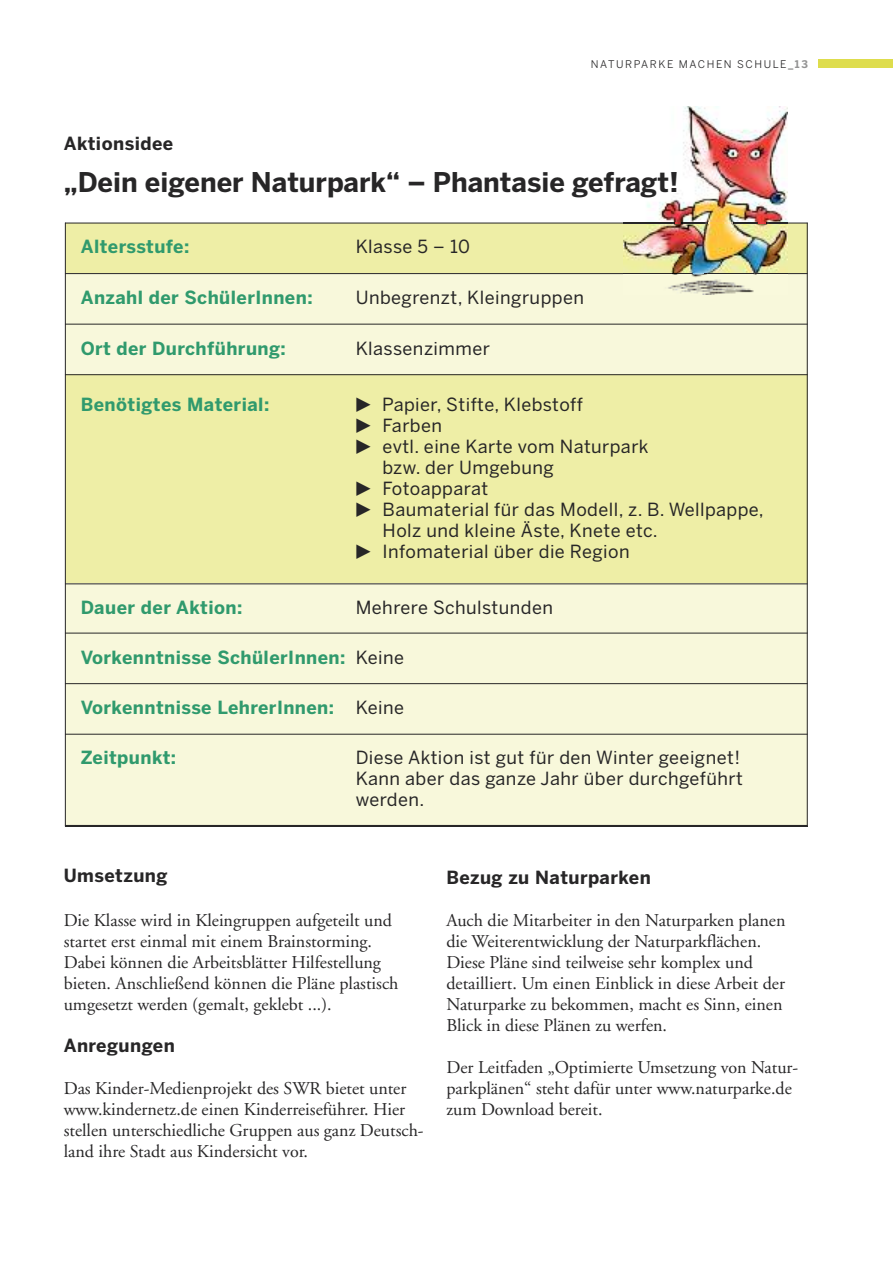
<style>
.page{position:relative;width:893px;height:1263px;background:#fff}
.page>*{position:absolute;margin:0;border:0;box-sizing:border-box;transform-origin:0 0}
.t1{font:700 27px "Benton Sans";color:#272627}
.t2{font:18px/21px "Adobe Garamond";color:#272627}
.t3{font:18px/21px "Benton Sans";letter-spacing:.025em;color:#272627}
.t4{font:700 18px "Benton Sans";letter-spacing:.025em;color:#309a6d}
.t5{font:700 18px "Benton Sans";letter-spacing:.025em;color:#272627}
.t6{font:10.5px "Benton Sans";letter-spacing:.15em;color:#272627}
.s1{font-weight:700;color:#939393}
.s2{font-family:"Eclectic Web STF"}
.s3{font-weight:400;color:#272627}
</style>
<div class="page">
<div style="left:818px;top:60px;width:75px;height:8px;background:#dedd4d"></div>
<div style="left:65px;top:223px;width:743px;height:51px;background:#eeeea6"></div>
<div style="left:65px;top:274px;width:743px;height:50px;background:#f8f8db"></div>
<div style="left:65px;top:324px;width:743px;height:51px;background:#f8f8db"></div>
<div style="left:65px;top:375px;width:743px;height:209px;background:#eeeea6"></div>
<div style="left:65px;top:584px;width:743px;height:49px;background:#f8f8db"></div>
<div style="left:65px;top:633px;width:743px;height:51px;background:#f8f8db"></div>
<div style="left:65px;top:684px;width:743px;height:50px;background:#f8f8db"></div>
<div style="left:65px;top:734px;width:743px;height:92px;background:#f8f8db"></div>
<hr style="left:65px;top:223px;width:1px;height:603px;background:#272627">
<hr style="left:807px;top:223px;width:1px;height:603px;background:#272627">
<hr style="left:65px;top:223px;width:743px;height:1px;background:#272627">
<hr style="left:65px;top:273px;width:743px;height:1px;background:#272627">
<hr style="left:65px;top:324px;width:743px;height:1px;background:#272627">
<hr style="left:65px;top:374px;width:743px;height:1px;background:#272627">
<hr style="left:65px;top:583px;width:743px;height:1px;background:#272627">
<hr style="left:65px;top:633px;width:743px;height:1px;background:#272627">
<hr style="left:65px;top:683px;width:743px;height:1px;background:#272627">
<hr style="left:65px;top:734px;width:743px;height:1px;background:#272627">
<hr style="left:65px;top:825px;width:743px;height:1px;background:#272627">
<img style="left:623px;top:106px;width:164px;height:188px">
<img style="left:623px;top:223px;width:164px;height:1px">
<img style="left:623px;top:273px;width:164px;height:1px">
<p class="t6" style="left:591px;top:58px;width:218px">NATURPARKE MACHEN SCHULE_<span class="s1">13</span></p>
<p class="t5" style="left:64px;top:133px;width:111px">Aktionsidee</p>
<h1 class="t1" style="left:64px;top:167px;width:616px">„Dein eigener Naturpark“ – Phantasie gefragt!</h1>
<p class="t4" style="left:81px;top:237px;width:110px">Altersstufe:</p>
<p class="t3" style="left:356px;top:237px;width:116px">Klasse 5 – 10</p>
<p class="t4" style="left:81px;top:287px;width:233px">Anzahl der SchülerInnen:</p>
<p class="t3" style="left:356px;top:287px;width:230px">Unbegrenzt, Kleingruppen</p>
<p class="t4" style="left:81px;top:338px;width:207px">Ort der Durchführung:</p>
<p class="t3" style="left:356px;top:338px;width:136px">Klassenzimmer</p>
<p class="t4" style="left:81px;top:394px;width:190px">Benötigtes Material:</p>
<p class="t3" style="left:356px;top:394px;width:229px"><span class="s2">$</span> Papier, Stifte, Klebstoff</p>
<p class="t3" style="left:356px;top:415px;width:88px"><span class="s2">$</span> Farben</p>
<p class="t3" style="left:356px;top:436px;width:294px"><span class="s2">$</span> evtl. eine Karte vom Naturpark</p>
<p class="t3" style="left:383px;top:457px;width:173px">bzw. der Umgebung</p>
<p class="t3" style="left:356px;top:478px;width:134px"><span class="s2">$</span> Fotoapparat</p>
<p class="t3" style="left:356px;top:499px;width:410px"><span class="s2">$</span> Baumaterial für das Modell, z. B. Wellpappe,</p>
<p class="t3" style="left:383px;top:520px;width:277px">Holz und kleine Äste, Knete etc.</p>
<p class="t3" style="left:356px;top:541px;width:276px"><span class="s2">$</span> Infomaterial über die Region</p>
<p class="t4" style="left:81px;top:597px;width:163px">Dauer der Aktion:</p>
<p class="t3" style="left:356px;top:597px;width:199px">Mehrere Schulstunden</p>
<p class="t4" style="left:81px;top:647px;width:325px">Vorkenntnisse SchülerInnen: <span class="s3">Keine</span></p>
<p class="t4" style="left:81px;top:697px;width:325px">Vorkenntnisse LehrerInnen: <span class="s3">Keine</span></p>
<p class="t4" style="left:81px;top:747px;width:97px">Zeitpunkt:</p>
<p class="t3" style="left:356px;top:747px;width:389px">Diese Aktion ist gut für den Winter geeignet!<br>Kann aber das ganze Jahr über durchgeführt werden.</p>
<p class="t5" style="left:64px;top:865px;width:105px">Umsetzung</p>
<p class="t2" style="left:64px;top:911px;width:336px">Die Klasse wird in Kleingruppen aufgeteilt und startet erst einmal mit einem Brainstorming.<br>Dabei können die Arbeitsblätter Hilfestellung bieten. Anschließend können die Pläne plastisch umgesetzt werden (gemalt, geklebt ...).</p>
<p class="t5" style="left:64px;top:1035px;width:113px">Anregungen</p>
<p class="t2" style="left:64px;top:1079px;width:361px">Das Kinder-Medienprojekt des SWR bietet unter www.kindernetz.de einen Kinderreiseführer. Hier stellen unterschiedliche Gruppen aus ganz Deutsch&shy;land ihre Stadt aus Kindersicht vor.</p>
<p class="t5" style="left:446px;top:867px;width:206px">Bezug zu Naturparken</p>
<p class="t2" style="left:446px;top:911px;width:340px">Auch die Mitarbeiter in den Naturparken planen die Weiterentwicklung der Naturparkflächen.<br>Diese Pläne sind teilweise sehr komplex und detailliert. Um einen Einblick in diese Arbeit der Naturparke zu bekommen, macht es Sinn, einen Blick in diese Plänen zu werfen.</p>
<p class="t2" style="left:446px;top:1058px;width:353px">Der Leitfaden „Optimierte Umsetzung von Natur&shy;parkplänen“ steht dafür unter www.naturparke.de zum Download bereit.</p>
</div>
